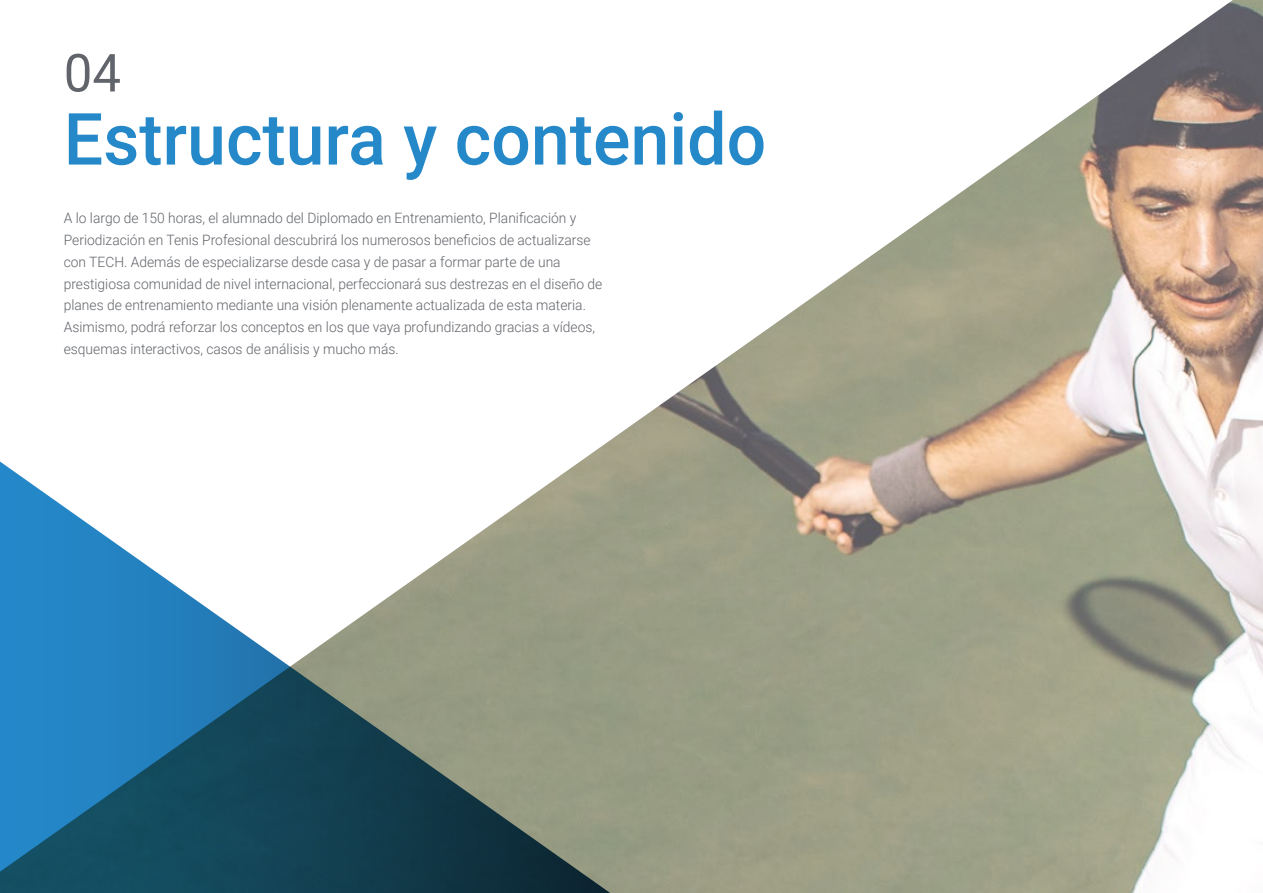
<style>
.page{position:relative;width:1263px;height:893px;background:#fff}
.page>*{position:absolute;margin:0;border:0;box-sizing:border-box;transform-origin:0 0}
.t1{font:500 72px "Roboto";color:#2488c9}
.t2{font:52.5px "Roboto";color:#61646a}
.t3{font:300 14.25px/21.8px "Roboto";color:#61646a}
</style>
<div class="page">
<img style="left:602px;top:0;width:661px;height:893px">
<svg style="left:0;top:446px;width:640px;height:447px"></svg>
<h2 class="t2" style="left:64px;top:36px;width:59px">04</h2>
<h1 class="t1" style="left:64px;top:89px;width:704px">Estructura y contenido</h1>
<p class="t3" style="left:64px;top:207px;width:540px">A lo largo de 150 horas, el alumnado del Diplomado en Entrenamiento, Planificación y Periodización en Tenis Profesional descubrirá los numerosos beneficios de actualizarse con TECH. Además de especializarse desde casa y de pasar a formar parte de una prestigiosa comunidad de nivel internacional, perfeccionará sus destrezas en el diseño de planes de entrenamiento mediante una visión plenamente actualizada de esta materia.<br>Asimismo, podrá reforzar los conceptos en los que vaya profundizando gracias a vídeos, esquemas interactivos, casos de análisis y mucho más.</p>
</div>
